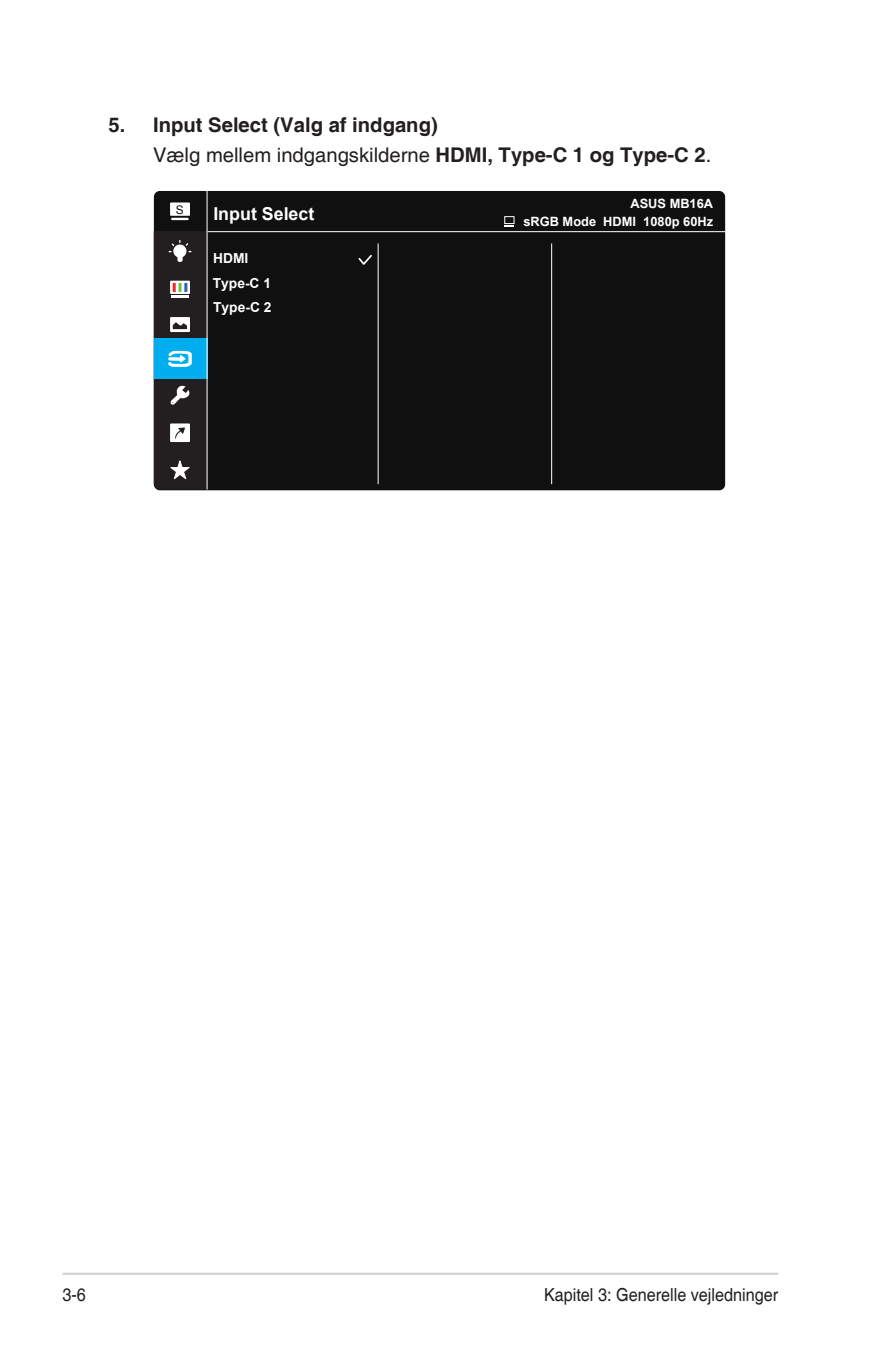
<style>
.page{position:relative;width:893px;height:1346px;background:#fff}
.page>*{position:absolute;margin:0;border:0;box-sizing:border-box;transform-origin:0 0}
.Body_Text_Indent{font:20.25px "Helvetica";color:#231f20}
.OSD_Item{font:700 20.25px "Helvetica";color:#231f20}
.t1{font:18px "Helvetica";color:#231f20;scale:.9 1}
.t2{font:700 17.78px "Arial";color:#fff}
.t3{font:700 13.72px/24.5px "Arial";color:#fff}
.t4{font:700 12.83px "Arial";color:#fff}
.t5{font:11.92px "Arial";color:#101010}
.s1{font-weight:700}
</style>
<div class="page">
<hr style="left:63px;top:1272px;width:715px;height:3px;background:#d1d2d4">
<div style="left:154px;top:191px;width:571px;height:299px;background:#101010;border-radius:6px"></div>
<hr style="left:154px;top:231px;width:571px;height:1px;background:#fff">
<hr style="left:378px;top:243px;width:1px;height:241px;background:#fff">
<hr style="left:551px;top:243px;width:1px;height:241px;background:#fff">
<div style="left:170px;top:202px;width:20px;height:14px;background:#fff"></div>
<svg style="left:171px;top:218px;width:18px;height:2px"></svg>
<hr style="left:207px;top:191px;width:1px;height:298px;background:#fff">
<svg style="left:154px;top:231px;width:54px;height:258px"></svg>
<svg style="left:358px;top:255px;width:14px;height:10px"></svg>
<div style="left:504px;top:216px;width:10px;height:8px;border:1px solid #fff"></div>
<p class="OSD_Item" style="left:108px;top:112px;width:331px">5. Input Select (Valg af indgang)</p>
<p class="Body_Text_Indent" style="left:153px;top:143px;width:560px">Vælg mellem indgangskilderne <span class="s1">HDMI, Type-C 1 og Type-C 2</span>.</p>
<p class="t5" style="left:176px;top:202px;width:9px">S</p>
<p class="t2" style="left:213px;top:202px;width:103px">Input Select</p>
<p class="t3" style="left:213px;top:246px;width:60px">HDMI<br>Type-C 1<br>Type-C 2</p>
<p class="t4" style="left:630px;top:195px;width:84px">ASUS MB16A</p>
<p class="t4" style="left:523px;top:213px;width:191px">sRGB Mode HDMI 1080p 60Hz</p>
<p class="t1" style="left:63px;top:1284px;width:28px">3-6</p>
<p class="t1" style="left:544px;top:1284px;width:262px">Kapitel 3: Generelle vejledninger</p>
</div>
